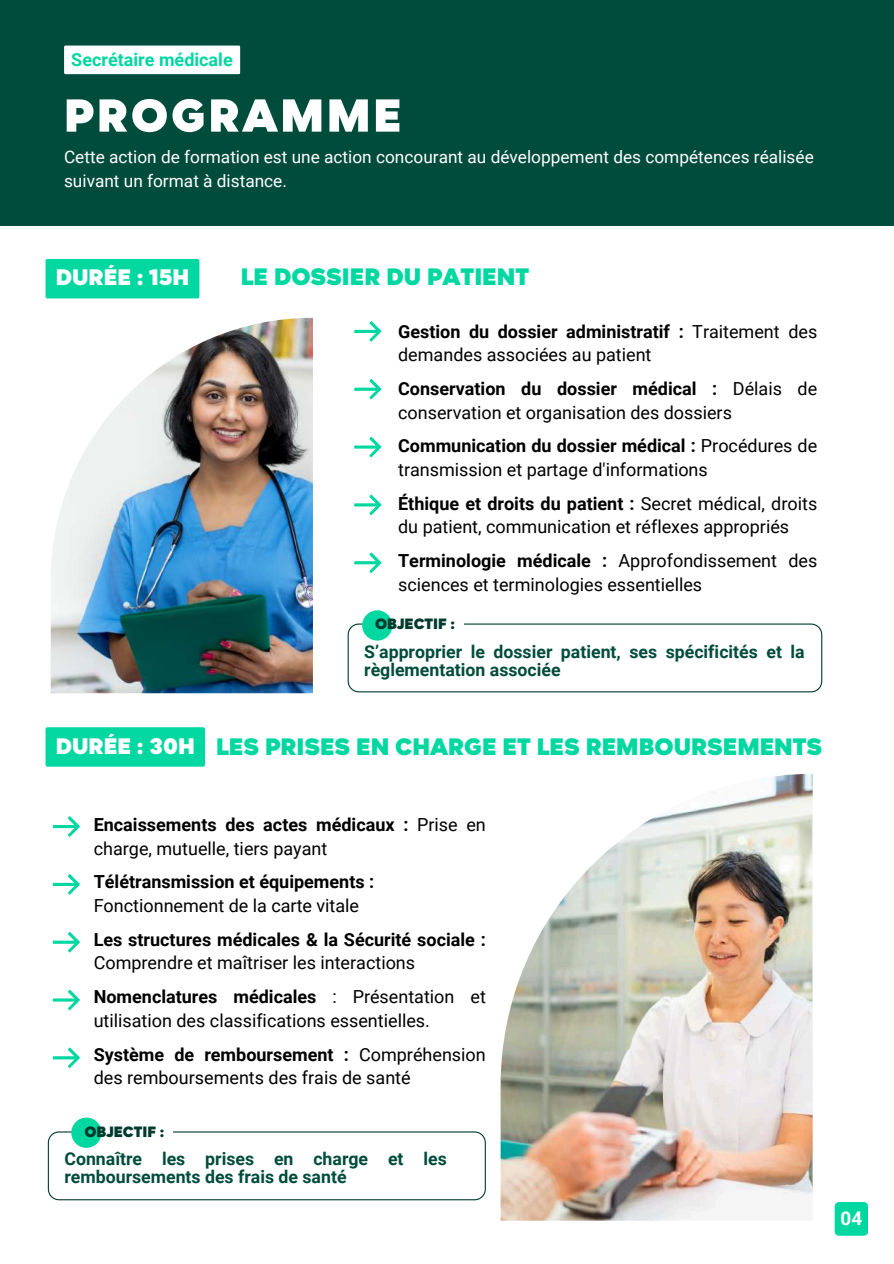
<style>
.page{position:relative;width:894px;height:1264px;background:#fff}
.page>*{position:absolute;margin:0;border:0;box-sizing:border-box;transform-origin:0 0}
.t1{font:900 52.5px "Magenos";letter-spacing:.055em;color:#fff}
.t2{font:900 27px "Magenos";color:#00d7a1}
.t3{font:900 25.5px "Magenos";color:#fff}
.t4{font:700 18.9px "Roboto";color:#fff}
.t5{font:18px/23.7px "Roboto";color:#000}
.t6{font:700 18px "Roboto";color:#000}
.t7{font:700 18px "Roboto";color:#00d7a1}
.t8{font:700 17.7px/18px "Roboto";color:#004c3c}
.t9{font:17.25px/23.7px "Roboto";color:#fff}
.t10{font:900 16.95px "Magenos";color:#003a2e}
.s1{font-weight:700}
</style>
<div class="page">
<div style="left:0;top:0;width:893px;height:225px;background:#004c3c"></div>
<img style="left:51px;top:318px;width:262px;height:375px">
<img style="left:500px;top:774px;width:312px;height:446px">
<svg style="left:354px;top:321px;width:27px;height:21px"></svg>
<svg style="left:354px;top:379px;width:27px;height:20px"></svg>
<svg style="left:354px;top:436px;width:27px;height:21px"></svg>
<svg style="left:354px;top:494px;width:27px;height:21px"></svg>
<svg style="left:354px;top:552px;width:27px;height:21px"></svg>
<svg style="left:53px;top:816px;width:27px;height:21px"></svg>
<svg style="left:53px;top:874px;width:27px;height:20px"></svg>
<svg style="left:53px;top:931px;width:27px;height:21px"></svg>
<svg style="left:53px;top:989px;width:27px;height:21px"></svg>
<svg style="left:53px;top:1047px;width:27px;height:21px"></svg>
<svg style="left:347px;top:623px;width:475px;height:69px"></svg>
<svg style="left:48px;top:1131px;width:437px;height:68px"></svg>
<div style="left:834px;top:1201px;width:33px;height:34px;background:#00d7a1;border-radius:4px"></div>
<div style="left:82px;top:1122px;width:90px;height:20px;background:#fff"></div>
<div style="left:71px;top:1117px;width:31px;height:30px;background:#00d7a1;border-radius:50%"></div>
<div style="left:373px;top:615px;width:90px;height:20px;background:#fff"></div>
<div style="left:362px;top:610px;width:30px;height:30px;background:#00d7a1;border-radius:50%"></div>
<div style="left:64px;top:46px;width:176px;height:28px;background:#fff"></div>
<div style="left:45px;top:259px;width:154px;height:39px;background:#00d7a1"></div>
<div style="left:45px;top:727px;width:160px;height:39px;background:#00d7a1;border-radius:2px"></div>
<p class="t7" style="left:71px;top:49px;width:163px">Secrétaire médicale</p>
<h1 class="t1" style="left:64px;top:88px;width:339px">PROGRAMME</h1>
<p class="t9" style="left:64px;top:145px;width:751px">Cette action de formation est une action concourant au développement des compétences réalisée suivant un format à distance.</p>
<h3 class="t3" style="left:56px;top:264px;width:135px">DURÉE : 15H</h3>
<h2 class="t2" style="left:241px;top:263px;width:290px">LE DOSSIER DU PATIENT</h2>
<p class="t5" style="left:398px;top:319px;width:420px"><span class="s1">Gestion du dossier administratif :</span> Traitement des demandes associées au patient</p>
<p class="t5" style="left:398px;top:377px;width:420px"><span class="s1">Conservation du dossier médical :</span> Délais de conservation et organisation des dossiers</p>
<p class="t5" style="left:398px;top:434px;width:420px"><span class="s1">Communication du dossier médical :</span> Procédures de transmission et partage d'informations</p>
<p class="t5" style="left:398px;top:491px;width:420px"><span class="s1">Éthique et droits du patient :</span> Secret médical, droits du patient, communication et réflexes appropriés</p>
<p class="t5" style="left:398px;top:549px;width:420px"><span class="s1">Terminologie médicale :</span> Approfondissement des sciences et terminologies essentielles</p>
<p class="t10" style="left:375px;top:615px;width:81px">OBJECTIF :</p>
<h3 class="t3" style="left:56px;top:732px;width:140px">DURÉE : 30H</h3>
<p class="t8" style="left:364px;top:643px;width:442px">S’approprier le dossier patient, ses spécificités et la règlementation associée</p>
<h2 class="t2" style="left:216px;top:732px;width:607px">LES PRISES EN CHARGE ET LES REMBOURSEMENTS</h2>
<p class="t5" style="left:94px;top:813px;width:393px"><span class="s1">Encaissements des actes médicaux :</span> Prise en charge, mutuelle, tiers payant</p>
<p class="t6" style="left:94px;top:871px;width:282px">Télétransmission et équipements :</p>
<p class="t5" style="left:94px;top:894px;width:267px">Fonctionnement de la carte vitale</p>
<p class="t6" style="left:94px;top:929px;width:393px">Les structures médicales &amp; la Sécurité sociale :</p>
<p class="t5" style="left:94px;top:946px;width:393px;line-height:33.8px">Comprendre et maîtriser les interactions<br><span class="s1">Nomenclatures médicales</span> : Présentation et</p>
<p class="t5" style="left:94px;top:1003px;width:393px;line-height:33.8px">utilisation des classifications essentielles.<br><span class="s1">Système de remboursement :</span> Compréhension</p>
<p class="t5" style="left:94px;top:1066px;width:318px">des remboursements des frais de santé</p>
<p class="t10" style="left:84px;top:1122px;width:81px">OBJECTIF :</p>
<p class="t8" style="left:64px;top:1149px;width:384px">Connaître les prises en charge et les remboursements des frais de santé</p>
<p class="t4" style="left:840px;top:1207px;width:23px">04</p>
</div>
